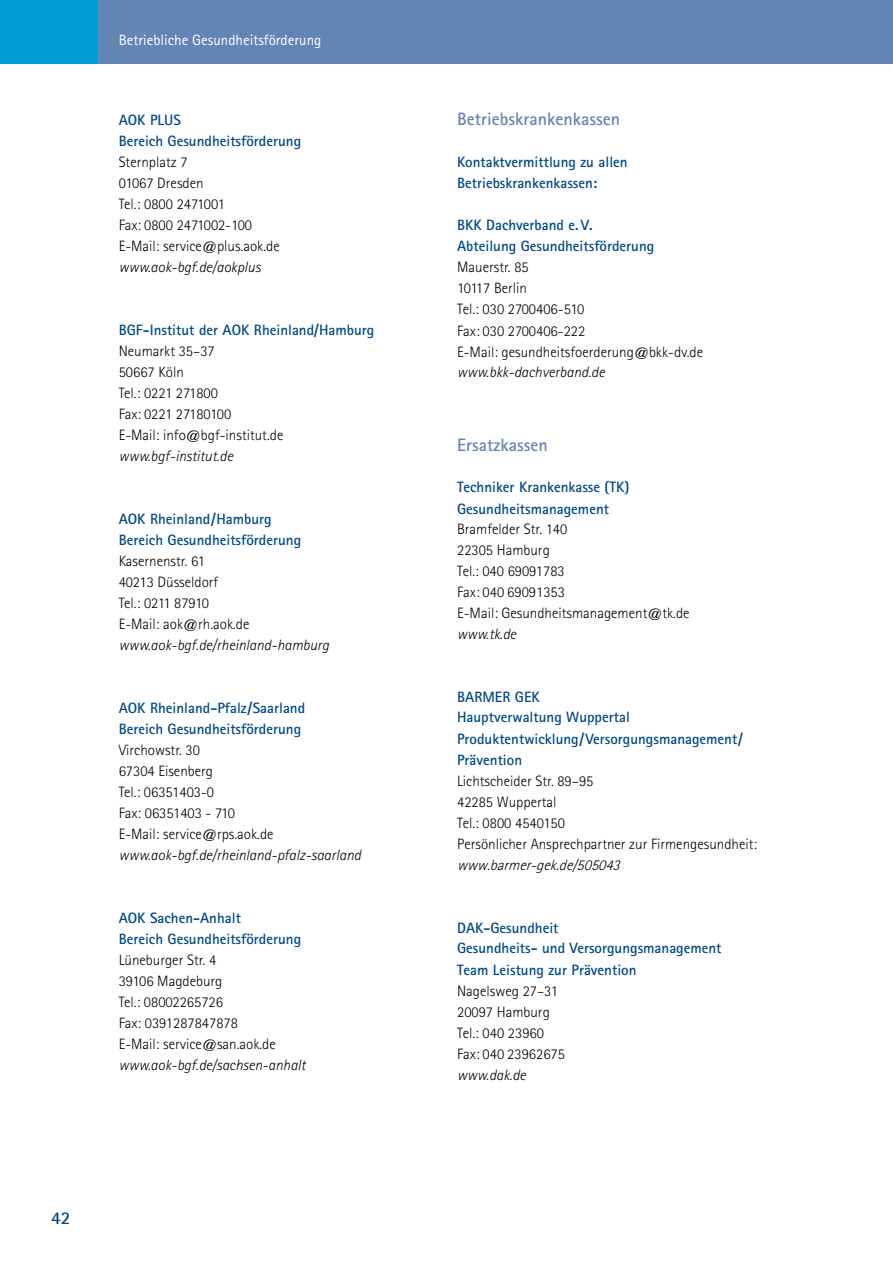
<style>
.page{position:relative;width:893px;height:1263px;background:#fff}
.page>*{position:absolute;margin:0;border:0;box-sizing:border-box;transform-origin:0 0}
.t1{font:700 18px "Agfa Rotis Sans Serif";color:#6385b6}
.t2{font:700 18px "Agfa Rotis Sans Serif";color:#004988}
.Fließtext_ohne_AS{font:300 15px/21px "Agfa Rotis Sans Serif";color:#000}
.Fließtext_AS_vor__Li{font:700 15px/21px "Agfa Rotis Sans Serif";color:#004988}
.Fließtext_ohne_AS-2{font:italic 300 15px "Agfa Rotis Sans Serif";color:#000}
.Fließtext_ohne_AS_Ta{font:300 15px "Agfa Rotis Sans Serif";color:#000}
.t3{font:15px "Agfa Rotis Sans Serif";color:#fff}
.Fließtext_ohne_AS_Ta-2{font:300 15px "Agfa Rotis Sans Serif";letter-spacing:-.02em;color:#000}
.s1{font-weight:700;color:#004988}
.s2{font-style:italic}
</style>
<div class="page">
<div style="left:0;top:0;width:893px;height:64px;background:#6385b6"></div>
<div style="left:0;top:0;width:97px;height:64px;background:#009dd4"></div>
<p class="t3" style="left:119px;top:32px;width:204px">Betriebliche Gesundheitsförderung</p>
<p class="Fließtext_AS_vor__Li" style="left:119px;top:109px;width:184px">AOK PLUS<br>Bereich Gesundheitsförderung</p>
<p class="Fließtext_ohne_AS" style="left:119px;top:152px;width:70px">Sternplatz 7</p>
<p class="Fließtext_ohne_AS" style="left:119px;top:173px;width:86px">01067 Dresden</p>
<p class="Fließtext_ohne_AS_Ta" style="left:119px;top:196px;width:108px">Tel.: 0800 2471001</p>
<p class="Fließtext_ohne_AS_Ta" style="left:119px;top:217px;width:135px">Fax: 0800 2471002-100</p>
<p class="Fließtext_ohne_AS" style="left:119px;top:236px;width:163px">E-Mail: service@plus.aok.de</p>
<p class="Fließtext_ohne_AS-2" style="left:119px;top:259px;width:143px">www.aok-bgf.de/aokplus</p>
<p class="Fließtext_ohne_AS" style="left:119px;top:320px;width:257px"><span class="s1">BGF-Institut der AOK Rheinland/Hamburg<br></span>Neumarkt 35–37<br>50667 Köln<br>Tel.: 0221 271800<br>Fax: 0221 27180100<br>E-Mail: info@bgf-institut.de <span class="s2">www.bgf-institut.de</span></p>
<p class="Fließtext_AS_vor__Li" style="left:119px;top:508px;width:184px">AOK Rheinland/Hamburg<br>Bereich Gesundheitsförderung</p>
<p class="Fließtext_ohne_AS" style="left:119px;top:551px;width:88px">Kasernenstr. 61</p>
<p class="Fließtext_ohne_AS" style="left:119px;top:572px;width:101px">40213 Düsseldorf</p>
<p class="Fließtext_ohne_AS_Ta-2" style="left:119px;top:595px;width:92px">Tel.: 0211 87910</p>
<p class="Fließtext_ohne_AS" style="left:119px;top:614px;width:132px">E-Mail: aok@rh.aok.de</p>
<p class="Fließtext_ohne_AS-2" style="left:119px;top:637px;width:212px">www.aok-bgf.de/rheinland-hamburg</p>
<p class="Fließtext_AS_vor__Li" style="left:119px;top:697px;width:188px">AOK Rheinland-Pfalz/Saarland<br>Bereich -Gesundheitsförderung</p>
<p class="Fließtext_ohne_AS" style="left:119px;top:740px;width:83px">Virchowstr. 30</p>
<p class="Fließtext_ohne_AS" style="left:119px;top:761px;width:96px">67304 Eisenberg</p>
<p class="Fließtext_ohne_AS" style="left:119px;top:782px;width:97px">Tel.: 06351403-0</p>
<p class="Fließtext_ohne_AS" style="left:119px;top:803px;width:118px">Fax: 06351403 - 710</p>
<p class="Fließtext_ohne_AS" style="left:119px;top:824px;width:156px">E-Mail: service@rps.aok.de</p>
<p class="Fließtext_ohne_AS-2" style="left:119px;top:847px;width:244px">www.aok-bgf.de/rheinland-pfalz-saarland</p>
<p class="Fließtext_AS_vor__Li" style="left:119px;top:907px;width:184px">AOK Sachen-Anhalt<br>Bereich -Gesundheitsförderung</p>
<p class="Fließtext_ohne_AS" style="left:119px;top:950px;width:99px">Lüneburger Str. 4</p>
<p class="Fließtext_ohne_AS" style="left:119px;top:971px;width:105px">39106 Magdeburg</p>
<p class="Fließtext_ohne_AS" style="left:119px;top:992px;width:106px">Tel.: 08002265726</p>
<p class="Fließtext_ohne_AS" style="left:119px;top:1013px;width:121px">Fax: 0391287847878</p>
<p class="Fließtext_ohne_AS" style="left:119px;top:1034px;width:159px">E-Mail: service@san.aok.de</p>
<p class="Fließtext_ohne_AS-2" style="left:119px;top:1057px;width:188px">www.aok-bgf.de/sachsen-anhalt</p>
<p class="t2" style="left:51px;top:1206px;width:21px">42</p>
<p class="t1" style="left:457px;top:108px;width:164px">Betriebskrankenkassen</p>
<p class="Fließtext_AS_vor__Li" style="left:457px;top:151px;width:172px">Kontaktvermittlung zu allen<br>Betriebskrankenkassen:</p>
<p class="Fließtext_ohne_AS" style="left:457px;top:215px;width:248px"><span class="s1">BKK Dachverband e. V.<br>Abteilung Gesundheitsförderung<br></span>Mauerstr. 85<br>10117 Berlin<br>Tel.: 030 2700406-510<br>Fax: 030 2700406-222<br>E-Mail: gesundheitsfoerderung@bkk-dv.de <span class="s2">www.bkk-dachverband.de</span></p>
<p class="t1" style="left:457px;top:433px;width:92px">Ersatzkassen</p>
<p class="Fließtext_AS_vor__Li" style="left:457px;top:476px;width:174px;line-height:21.9px">Techniker Krankenkasse (TK)<br>Gesundheitsmanagement</p>
<p class="Fließtext_ohne_AS" style="left:457px;top:519px;width:234px">Bramfelder Str. 140<br>22305 Hamburg<br>Tel.: 040 69091783<br>Fax: 040 69091353<br>E-Mail: Gesundheitsmanagement@tk.de <span class="s2">www.tk.de</span></p>
<p class="Fließtext_AS_vor__Li" style="left:457px;top:686px;width:174px;line-height:20.1px">BARMER GEK<br>Hauptverwaltung Wuppertal</p>
<p class="Fließtext_ohne_AS" style="left:457px;top:728px;width:301px"><span class="s1">Produktentwicklung / Versorgungsmanagement /<br>Prävention<br></span>Lichtscheider Str. 89–95<br>42285 Wuppertal<br>Tel.: 0800 4540150<br>Persönlicher Ansprechpartner zur Firmengesundheit: <span class="s2">www.barmer-gek.de/505043</span></p>
<p class="Fließtext_AS_vor__Li" style="left:457px;top:917px;width:266px;line-height:20.2px">DAK-Gesundheit<br>Gesundheits- und Versorgungsmanagement</p>
<p class="Fließtext_ohne_AS" style="left:457px;top:960px;width:181px"><span class="s1">Team Leistung zur Prävention<br></span>Nagelsweg 27–31<br>20097 Hamburg<br>Tel.: 040 23960<br>Fax: 040 23962675 <span class="s2">www.dak.de</span></p>
</div>
